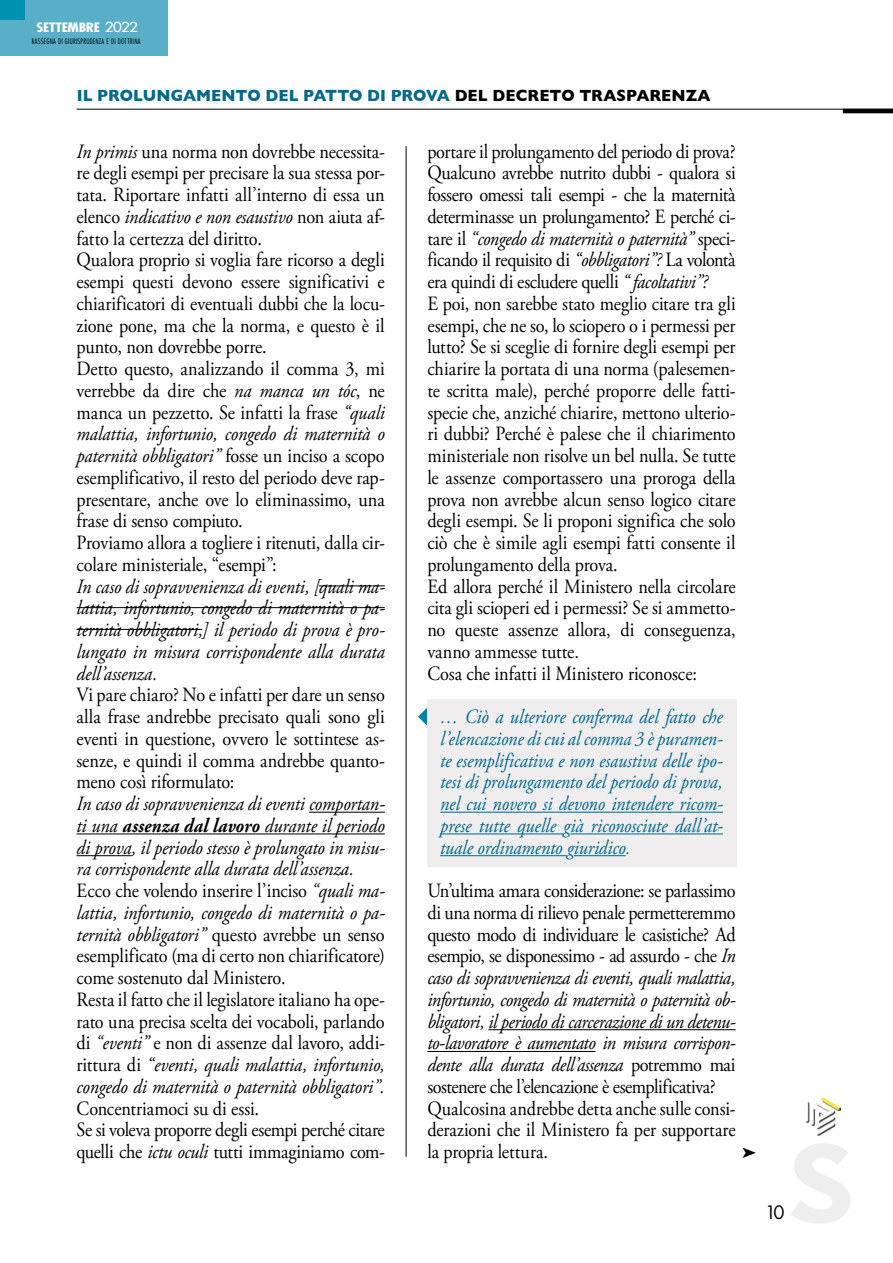
<style>
.page{position:relative;width:893px;height:1263px;background:#fff}
.page>*{position:absolute;margin:0;border:0;box-sizing:border-box;transform-origin:0 0}
.t1{font:20.25px/21.8px "Adobe Garamond Pro";letter-spacing:-.01em;color:#000;scale:.9 1}
.t2{font:italic 20.25px/21.8px "Adobe Garamond Pro";letter-spacing:-.005em;color:#000;text-align:justify;scale:.9 1}
.t3{font:italic 20.25px/21.8px "Adobe Garamond Pro";letter-spacing:-.005em;color:#006893;text-align:justify;scale:.9 1}
.t4{font:18px "Futura";color:#000}
.t5{font:700 16.5px "Gill Sans";color:#00698b;scale:.95 1}
.t6{font:700 condensed 12.6px "Futura";letter-spacing:-.02em;color:#fff;scale:1.25 1}
.t7{font:300 condensed 7.35px "Futura";letter-spacing:.025em;color:#000}
.s1{font-weight:400;font-stretch:normal;font-size:13.5px}
.s2{color:#000}
.s3{font-style:italic}
.s4{font-weight:700}
.s5{font-style:normal}
</style>
<div class="page">
<div style="left:0;top:0;width:168px;height:56px;background:#5aafc8"></div>
<img style="left:805px;top:1097px;width:35px;height:38px">
<div style="left:0;top:0;width:24px;height:19px;background:#0090b1"></div>
<svg style="left:418px;top:708px;width:9px;height:18px"></svg>
<div style="left:427px;top:699px;width:309px;height:168px;background:#efeded"></div>
<hr style="left:406px;top:146px;width:1px;height:1011px;background:#000">
<hr style="left:77px;top:109px;width:816px;height:1px;background:#000">
<hr style="left:843px;top:109px;width:50px;height:4px;background:#000">
<hr style="left:309px;top:812px;width:76px;height:1px;background:#000">
<hr style="left:77px;top:833px;width:308px;height:1px;background:#000">
<hr style="left:77px;top:855px;width:55px;height:1px;background:#000">
<hr style="left:319px;top:585px;width:66px;height:1px;background:#000">
<hr style="left:77px;top:607px;width:308px;height:1px;background:#000">
<hr style="left:77px;top:629px;width:125px;height:1px;background:#000">
<hr style="left:440px;top:812px;width:283px;height:1px;background:#006893">
<hr style="left:440px;top:833px;width:123px;height:1px;background:#006893">
<hr style="left:570px;top:833px;width:153px;height:1px;background:#006893">
<hr style="left:440px;top:855px;width:127px;height:1px;background:#006893">
<hr style="left:574px;top:855px;width:52px;height:1px;background:#006893">
<hr style="left:488px;top:1029px;width:248px;height:1px;background:#000">
<hr style="left:427px;top:1051px;width:168px;height:1px;background:#000">
<p class="t6" style="left:37px;top:20px;width:82px">SETTEMBRE <span class="s1">2022</span></p>
<p class="t7" style="left:32px;top:37px;width:110px">RASSEGNA DI GIURISPRUDENZA E DI DOTTRINA</p>
<p class="t5" style="left:77px;top:82px;width:669px">IL PROLUNGAMENTO DEL PATTO DI PROVA <span class="s2">DEL DECRETO TRASPARENZA</span></p>
<p class="t1" style="left:77px;top:141px;width:344px"><span class="s3">In primis</span> una norma non dovrebbe necessita&shy;re degli esempi per precisare la sua stessa por&shy;tata. Riportare infatti all’interno di essa un elenco <span class="s3">indicativo e non esaustivo</span> non aiuta af&shy;fatto la certezza del diritto.<br>Qualora proprio si voglia fare ricorso a degli esempi questi devono essere significativi e chiarificatori di eventuali dubbi che la locu&shy;zione pone, ma che la norma, e questo è il punto, non dovrebbe porre.<br>Detto questo, analizzando il comma 3, mi verrebbe da dire che <span class="s3">na manca un tóc</span>, ne manca un pezzetto. Se infatti la frase <span class="s3">“quali malattia, infortunio, congedo di maternità o paternità obbligatori”</span> fosse un inciso a scopo esemplificativo, il resto del periodo deve rap&shy;presentare, anche ove lo eliminassimo, una frase di senso compiuto.<br>Proviamo allora a togliere i ritenuti, dalla cir&shy;colare ministeriale, “esempi”:</p>
<p class="t2" style="left:77px;top:576px;width:344px">In caso di sopravvenienza di eventi, [quali ma&shy;lattia, infortunio, congedo di maternità o pa&shy;ternità obbligatori,] il periodo di prova è pro&shy;lungato in misura corrispondente alla durata dell’assenza.</p>
<p class="t1" style="left:77px;top:685px;width:344px;text-align:justify">Vi pare chiaro? No e infatti per dare un senso alla frase andrebbe precisato quali sono gli eventi in questione, ovvero le sottintese as&shy;senze, e quindi il comma andrebbe quanto&shy;meno così riformulato:</p>
<p class="t2" style="left:77px;top:793px;width:344px;text-align:left">In caso di sopravvenienza di eventi comportan&shy;ti una <span class="s4">assenza dal lavoro</span> durante il periodo di prova, il periodo stesso è prolungato in misu&shy;ra corrispondente alla durata dell’assenza.<br><span class="s5">Ecco che volendo inserire l’inciso</span> “quali ma&shy;lattia, infortunio, congedo di maternità o pa&shy;ternità obbligatori” <span class="s5">questo avrebbe un senso esemplificato (ma di certo non chiarificatore) come sostenuto dal Ministero.<br>Resta il fatto che il legislatore italiano ha ope&shy;rato una precisa scelta dei vocaboli, parlando di</span> “eventi” <span class="s5">e non di assenze dal lavoro, addi&shy;rittura di</span> “eventi, quali malattia, infortunio, congedo di maternità o paternità obbligatori”.</p>
<p class="t1" style="left:77px;top:1098px;width:344px">Concentriamoci su di essi.<br>Se si voleva proporre degli esempi perché citare quelli che <span class="s3">ictu oculi</span> tutti immaginiamo com-</p>
<p class="t1" style="left:427px;top:141px;width:344px">portare il prolungamento del periodo di prova?<br>Qualcuno avrebbe nutrito dubbi - qualora si fossero omessi tali esempi - che la maternità determinasse un prolungamento? E perché ci&shy;tare il <span class="s3">“congedo di maternità o paternità”</span> speci&shy;ficando il requisito di <span class="s3">“obbligatori”?</span> La volontà era quindi di escludere quelli <span class="s3">“ facoltativi”?<br></span>E poi, non sarebbe stato meglio citare tra gli esempi, che ne so, lo sciopero o i permessi per lutto? Se si sceglie di fornire degli esempi per chiarire la portata di una norma (palesemen&shy;te scritta male), perché proporre delle fatti&shy;specie che, anziché chiarire, mettono ulterio&shy;ri dubbi? Perché è palese che il chiarimento ministeriale non risolve un bel nulla. Se tutte le assenze comportassero una proroga della prova non avrebbe alcun senso logico citare degli esempi. Se li proponi significa che solo ciò che è simile agli esempi fatti consente il prolungamento della prova.<br>Ed allora perché il Ministero nella circolare cita gli scioperi ed i permessi? Se si ammetto&shy;no queste assenze allora, di conseguenza, vanno ammesse tutte.<br>Cosa che infatti il Ministero riconosce:</p>
<p class="t3" style="left:440px;top:706px;width:316px">… Ciò a ulteriore conferma del fatto che l’elencazione di cui al comma 3 è puramen&shy;te esemplificativa e non esaustiva delle ipo&shy;tesi di prolungamento del periodo di prova, nel cui novero si devono intendere ricom&shy;prese tutte quelle già riconosciute dall’at&shy;tuale ordinamento giuridico.</p>
<p class="t1" style="left:427px;top:880px;width:344px">Un’ultima amara considerazione: se parlassimo di una norma di rilievo penale permetteremmo questo modo di individuare le casistiche? Ad esempio, se disponessimo - ad assurdo - che <span class="s3">In caso di sopravvenienza di eventi, quali malattia, infortunio, congedo di maternità o paternità ob&shy;bligatori, il periodo di carcerazione di un detenu&shy;to-lavoratore è aumentato in misura corrispon&shy;dente alla durata dell’assenza</span> potremmo mai sostenere che l’elencazione è esemplificativa?<br>Qualcosina andrebbe detta anche sulle consi&shy;derazioni che il Ministero fa per supportare la propria lettura.</p>
<p class="t4" style="left:765px;top:1200px;width:21px">10</p>
</div>
